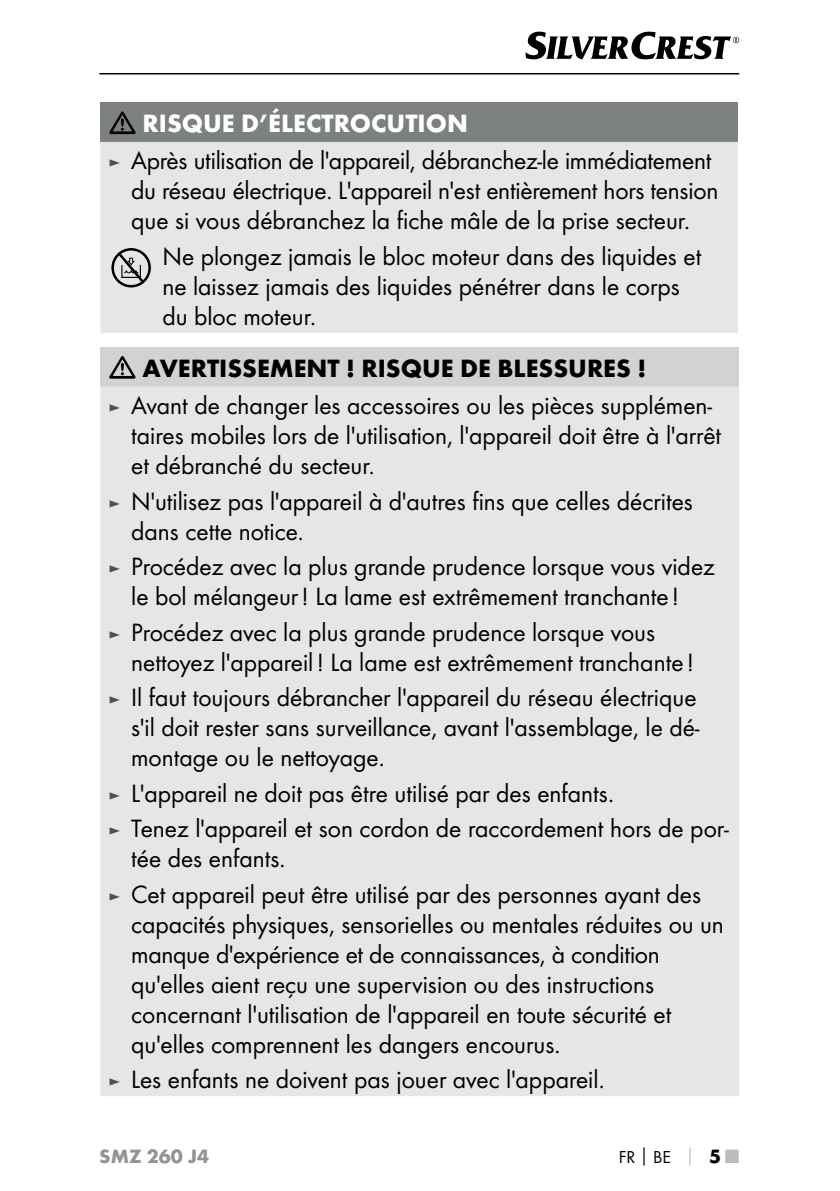
<style>
.page{position:relative;width:840px;height:1191px;background:#fff}
.page>*{position:absolute;margin:0;border:0;box-sizing:border-box;transform-origin:0 0}
.t1{font:26px/30px "Futura Boo";color:#040000}
.t2{font:700 26px "Futura";color:#040000}
.t3{font:700 26px "Futura";color:#fff}
.t4{font:700 20px "Futura";color:#929495}
.t5{font:18px "Futura Boo";color:#040000}
.s1{font-size:18px;color:#4f5253}
.s2{font-family:"Futura";font-weight:700}
.s3{font-family:"Futura";font-weight:700;color:#bbbdbc}
.s4{font-family:"Futura";font-weight:700;font-size:20px}
.s5{font-family:"Futura";font-weight:700;font-size:20px;color:#bbbdbc}
</style>
<div class="page">
<hr style="left:99px;top:73px;width:639px;height:1px;background:#040000">
<svg style="left:525px;top:32px;width:213px;height:28px"></svg>
<div style="left:100px;top:102px;width:637px;height:40px;background:#7c8080"></div>
<div style="left:100px;top:142px;width:637px;height:191px;background:#e6e6e5"></div>
<svg style="left:109px;top:111px;width:26px;height:23px"></svg>
<div style="left:111px;top:248px;width:40px;height:39px;border:3px solid #000;border-radius:50%"></div>
<svg style="left:116px;top:251px;width:30px;height:34px"></svg>
<div style="left:100px;top:347px;width:638px;height:39px;background:#d1d3d2"></div>
<div style="left:100px;top:386px;width:638px;height:710px;background:#e6e6e5"></div>
<svg style="left:109px;top:356px;width:26px;height:23px"></svg>
<p class="t3" style="left:142px;top:113px;width:327px">RISQUE D’ÉLECTROCUTION</p>
<p class="t1" style="left:131px;top:147px;width:588px;text-indent:-23px"><span class="s1">►</span> Après utilisation de l'appareil, débranchez-le immédiatement du réseau électrique. L'appareil n'est entièrement hors tension que si vous débranchez la fiche mâle de la prise secteur.</p>
<p class="t1" style="left:162px;top:243px;width:540px">Ne plongez jamais le bloc moteur dans des liquides et ne laissez jamais des liquides pénétrer dans le corps du bloc moteur.</p>
<p class="t2" style="left:142px;top:358px;width:505px">AVERTISSEMENT ! RISQUE DE BLESSURES !</p>
<p class="t1" style="left:131px;top:392px;width:591px;text-indent:-23px"><span class="s1">►</span> Avant de changer les accessoires ou les pièces supplémen&shy;taires mobiles lors de l'utilisation, l'appareil doit être à l'arrêt et débranché du secteur.</p>
<p class="t1" style="left:131px;top:487px;width:563px;text-indent:-23px"><span class="s1">►</span> N'utilisez pas l'appareil à d'autres fins que celles décrites dans cette notice.</p>
<p class="t1" style="left:108px;top:553px;width:607px;text-align:center"><span class="s1">►</span> Procédez avec la plus grande prudence lorsque vous videz le bol mélangeur ! La lame est extrêmement tranchante !</p>
<p class="t1" style="left:131px;top:618px;width:564px;text-indent:-23px"><span class="s1">►</span> Procédez avec la plus grande prudence lorsque vous nettoyez l'appareil ! La lame est extrêmement tranchante !</p>
<p class="t1" style="left:131px;top:684px;width:569px;text-align:justify;text-indent:-23px"><span class="s1">►</span> Il faut toujours débrancher l'appareil du réseau électrique s'il doit rester sans surveillance, avant l'assemblage, le dé&shy;montage ou le nettoyage.</p>
<p class="t1" style="left:108px;top:776px;width:621px;line-height:35.6px"><span class="s1">►</span> L'appareil ne doit pas être utilisé par des enfants.<br><span class="s1">►</span> Tenez l'appareil et son cordon de raccordement hors de por-</p>
<p class="t1" style="left:108px;top:842px;width:594px;line-height:35.4px;text-indent:23px">tée des enfants.<br><span class="s1">►</span> Cet appareil peut être utilisé par des personnes ayant des</p>
<p class="t1" style="left:131px;top:910px;width:594px">capacités physiques, sensorielles ou mentales réduites ou un manque d'expérience et de connaissances, à condition qu'elles aient reçu une supervision ou des instructions concernant l'utilisation de l'appareil en toute sécurité et qu'elles comprennent les dangers encourus.</p>
<p class="t1" style="left:108px;top:1066px;width:497px"><span class="s1">►</span> Les enfants ne doivent pas jouer avec l'appareil.</p>
<p class="t4" style="left:99px;top:1148px;width:111px">SMZ 260 J4</p>
<p class="t5" style="left:618px;top:1148px;width:121px">FR<span class="s2">│</span>BE <span class="s3">│</span> <span class="s4">5</span> <span class="s5">■</span></p>
</div>
